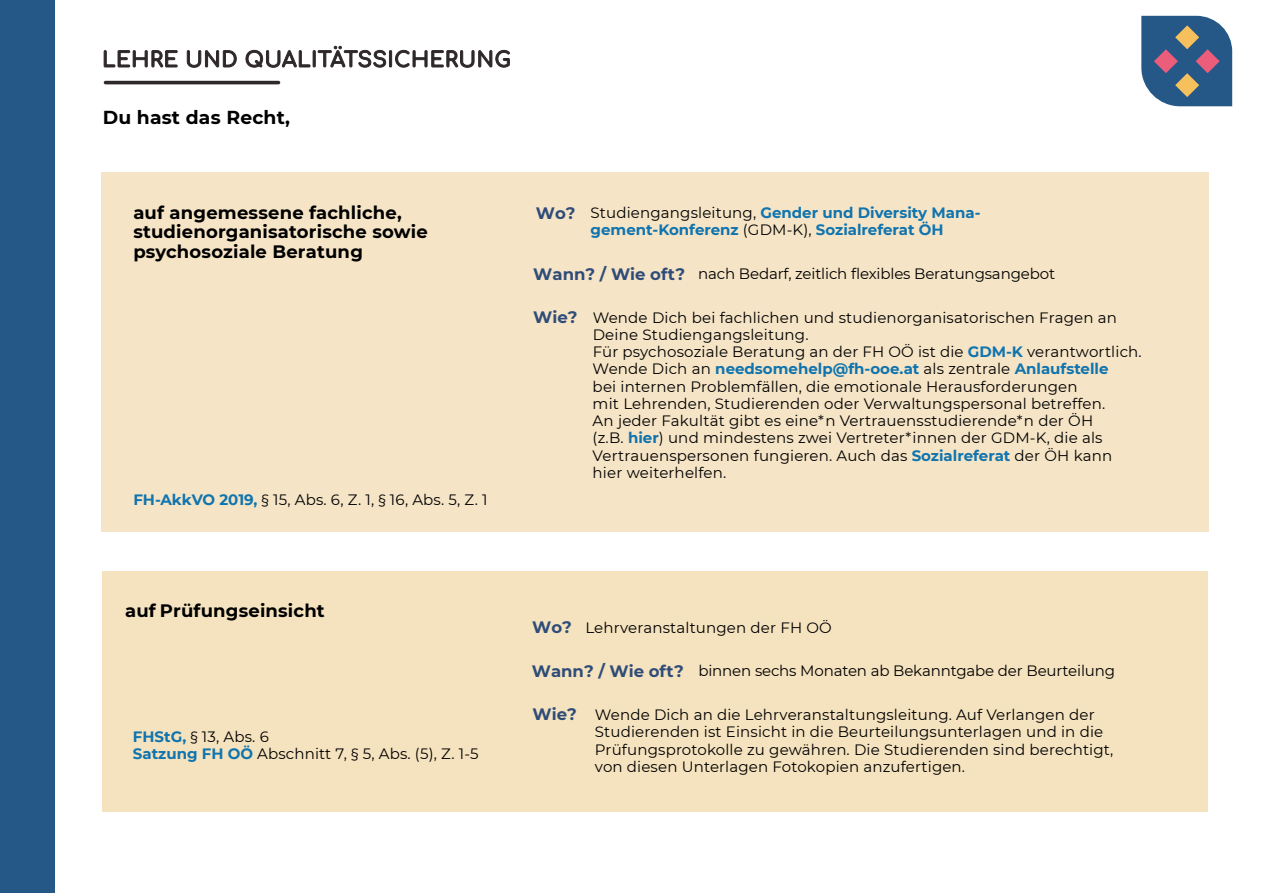
<style>
.page{position:relative;width:1263px;height:893px;background:#fff}
.page>*{position:absolute;margin:0;border:0;box-sizing:border-box;transform-origin:0 0}
.t1{font:700 18.75px "Montserrat";letter-spacing:.01em;color:#000}
.t2{font:700 18px/19.5px "Montserrat";letter-spacing:.01em;color:#000}
.t3{font:700 16.5px "Montserrat";color:#2f4c78}
.t4{font:15px/17.2px "Montserrat";letter-spacing:.01em;color:#000}
.t5{font:15px "Montserrat";letter-spacing:-.01em;color:#000}
.t6{font:700 15px/17.2px "Montserrat";color:#1074ae}
.s1{font-weight:400;color:#000}
.s2{font-weight:700;color:#1074ae}
</style>
<div class="page">
<div style="left:102px;top:172px;width:1107px;height:359px;background:#f5e4c6"></div>
<div style="left:103px;top:571px;width:1105px;height:241px;background:#f5e3bf"></div>
<hr style="left:104px;top:81px;width:176px;height:3px;background:#2f282a;border-radius:2px">
<svg style="left:103px;top:45px;width:407px;height:23px"></svg>
<div style="left:0;top:0;width:54px;height:893px;background:#255887"></div>
<svg style="left:1141px;top:16px;width:91px;height:90px;background:#516c8c"></svg>
<p class="t1" style="left:103px;top:104px;width:189px">Du hast das Recht,</p>
<p class="t2" style="left:133px;top:202px;width:296px">auf angemessene fachliche, studienorganisatorische sowie psychosoziale Beratung</p>
<p class="t6" style="left:590px;top:203px;width:391px"><span class="s1">Studiengangsleitung,</span> Gender und Diversity Mana&shy;gement-Konferenz <span class="s1">(GDM-K),</span> Sozialreferat ÖH</p>
<p class="t3" style="left:536px;top:201px;width:41px">Wo?</p>
<p class="t4" style="left:133px;top:491px;width:356px"><span class="s2">FH-AkkVO 2019,</span> § 15, Abs. 6, Z. 1, § 16, Abs. 5, Z. 1</p>
<p class="t2" style="left:125px;top:600px;width:201px">auf Prüfungseinsicht</p>
<p class="t4" style="left:133px;top:727px;width:347px"><span class="s2">FHStG,</span> § 13, Abs. 6<br><span class="s2">Satzung FH OÖ</span> Abschnitt 7, § 5, Abs. (5), Z. 1-5</p>
<p class="t3" style="left:533px;top:262px;width:153px">Wann? / Wie oft?</p>
<p class="t5" style="left:698px;top:264px;width:358px">nach Bedarf, zeitlich flexibles Beratungsangebot</p>
<p class="t4" style="left:593px;top:308px;width:551px">Wende Dich bei fachlichen und studienorganisatorischen Fragen an Deine Studiengangsleitung.<br>Für psychosoziale Beratung an der FH OÖ ist die <span class="s2">GDM-K</span> verantwortlich.<br>Wende Dich an <span class="s2">needsomehelp@fh-ooe.at</span> als zentrale <span class="s2">Anlaufstelle<br></span>bei internen Problemfällen, die emotionale Herausforderungen<br>mit Lehrenden, Studierenden oder Verwaltungspersonal betreffen.<br>An jeder Fakultät gibt es eine*n Vertrauensstudierende*n der ÖH<br>(z.B. <span class="s2">hier</span>) und mindestens zwei Vertreter*innen der GDM-K, die als Vertrauenspersonen fungieren. Auch das <span class="s2">Sozialreferat</span> der ÖH kann hier weiterhelfen.</p>
<p class="t3" style="left:533px;top:305px;width:46px">Wie?</p>
<p class="t3" style="left:532px;top:615px;width:41px">Wo?</p>
<p class="t4" style="left:585px;top:619px;width:248px">Lehrveranstaltungen der FH OÖ</p>
<p class="t3" style="left:532px;top:659px;width:153px">Wann? / Wie oft?</p>
<p class="t5" style="left:698px;top:661px;width:418px">binnen sechs Monaten ab Bekanntgabe der Beurteilung</p>
<p class="t4" style="left:595px;top:705px;width:520px">Wende Dich an die Lehrveranstaltungsleitung. Auf Verlangen der Studierenden ist Einsicht in die Beurteilungsunterlagen und in die Prüfungsprotokolle zu gewähren. Die Studierenden sind berechtigt, von diesen Unterlagen Fotokopien anzufertigen.</p>
<p class="t3" style="left:533px;top:703px;width:46px">Wie?</p>
</div>
